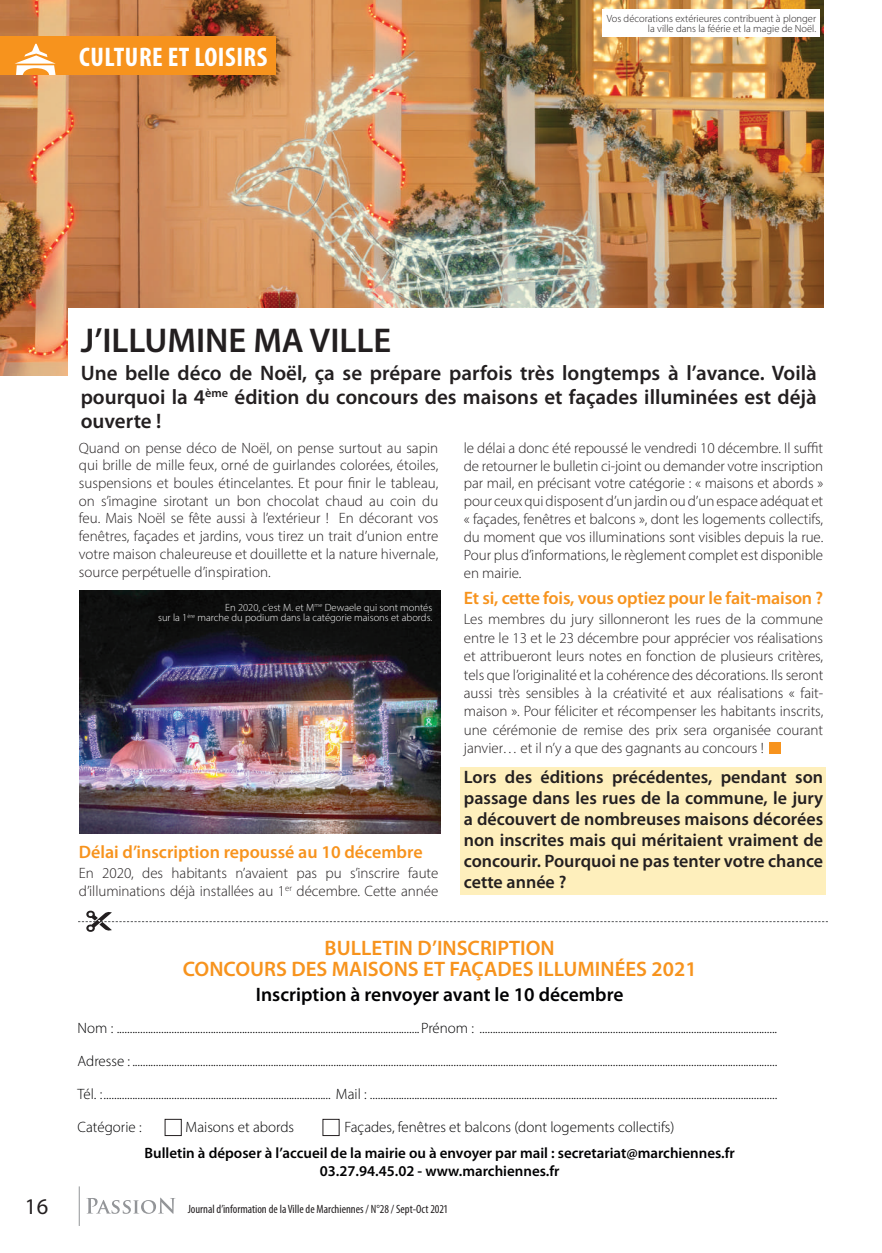
<style>
.page{position:relative;width:882px;height:1253px;background:#fff}
.page>*{position:absolute;margin:0;border:0;box-sizing:border-box;transform-origin:0 0}
.t1{font:600 34.5px "Myriad Pro";color:#231f20}
.t2{font:700 condensed 27px "Myriad Pro";letter-spacing:.02em;color:#fff}
.t3{font:22.5px "Myriad Pro";color:#231f20}
.t4{font:600 21px/24px "Myriad Pro";color:#231f20;text-align:justify}
.t5{font:600 21px/21px "Myriad Pro";color:#f7931d;text-align:center}
.t6{font:600 19.5px "Myriad Pro";color:#000002}
.t7{font:600 18px/21px "Myriad Pro";color:#231f20;text-align:justify}
.t8{font:600 18px "Myriad Pro";letter-spacing:-.01em;color:#f7931d}
.t9{font:300 15px/17.9px "Myriad Pro";letter-spacing:-.005em;color:#231f20;text-align:justify}
.t10{font:300 15px "Myriad Pro";color:#000002}
.t11{font:600 15px/18px "Myriad Pro";color:#000002;text-align:center}
.t12{font:condensed 12px "Myriad Pro";color:#231f20}
.t13{font:300 10.5px/10.5px "Myriad Pro";color:#fff;text-align:right}
.t14{font:300 10.5px/10.5px "Myriad Pro";color:#231f20;text-align:right}
</style>
<div class="page">
<svg style="left:86px;top:1197px;width:89px;height:17px"></svg>
<hr style="left:79px;top:1186px;width:1px;height:40px;background:#939598">
<img style="left:0;top:0;width:823px;height:375px">
<div style="left:68px;top:309px;width:761px;height:138px;background:#fff"></div>
<div style="left:0;top:37px;width:276px;height:38px;background:#f7931d"></div>
<svg style="left:15px;top:44px;width:41px;height:31px"></svg>
<img style="left:80px;top:591px;width:361px;height:242px">
<div style="left:460px;top:767px;width:365px;height:127px;background:#feefbc"></div>
<svg style="left:78px;top:910px;width:750px;height:22px"></svg>
<div style="left:165px;top:1119px;width:17px;height:17px;border:1px solid #231f20"></div>
<div style="left:322px;top:1119px;width:17px;height:17px;border:1px solid #231f20"></div>
<div style="left:602px;top:9px;width:218px;height:28px;background:#fff"></div>
<div style="left:769px;top:742px;width:11px;height:11px;background:#f7931d"></div>
<h2 class="t2" style="left:79px;top:40px;width:190px">CULTURE ET LOISIRS</h2>
<p class="t14" style="left:607px;top:13px;width:211px">Vos décorations extérieures contribuent à plonger la ville dans la féérie et la magie de Noël.</p>
<h1 class="t1" style="left:81px;top:318px;width:312px">J’ILLUMINE MA VILLE</h1>
<h3 class="t4" style="left:81px;top:361px;width:738px">Une belle déco de Noël, ça se prépare parfois très longtemps à l’avance. Voilà pourquoi la 4<sup>ème</sup> édition du concours des maisons et façades illuminées est déjà ouverte !</h3>
<p class="t9" style="left:79px;top:439px;width:361px">Quand on pense déco de Noël, on pense surtout au sapin qui brille de mille feux, orné de guirlandes colorées, étoiles, suspensions et boules étincelantes. Et pour finir le tableau, on s’imagine sirotant un bon chocolat chaud au coin du feu. Mais Noël se fête aussi à l’extérieur ! En décorant vos fenêtres, façades et jardins, vous tirez un trait d’union entre votre maison chaleureuse et douillette et la nature hivernale, source perpétuelle d’inspiration.</p>
<p class="t9" style="left:464px;top:439px;width:361px">le délai a donc été repoussé le vendredi 10 décembre. Il suffit de retourner le bulletin ci-joint ou demander votre inscription par mail, en précisant votre catégorie : « maisons et abords » pour ceux qui disposent d’un jardin ou d’un espace adéquat et « façades, fenêtres et balcons », dont les logements collectifs, du moment que vos illuminations sont visibles depuis la rue.<br>Pour plus d’informations, le règlement complet est disponible en mairie.</p>
<p class="t8" style="left:464px;top:586px;width:361px">Et si, cette fois, vous optiez pour le fait-maison ?</p>
<p class="t9" style="left:464px;top:610px;width:361px;line-height:18.5px">Les membres du jury sillonneront les rues de la commune entre le 13 et le 23 décembre pour apprécier vos réalisations et attribueront leurs notes en fonction de plusieurs critères, tels que l’originalité et la cohérence des décorations. Ils seront aussi très sensibles à la créativité et aux réalisations « fait&shy;maison ». Pour féliciter et récompenser les habitants inscrits, une cérémonie de remise des prix sera organisée courant janvier… et il n’y a que des gagnants au concours !</p>
<p class="t7" style="left:464px;top:766px;width:361px">Lors des éditions précédentes, pendant son passage dans les rues de la commune, le jury a découvert de nombreuses maisons décorées non inscrites mais qui méritaient vraiment de concourir. Pourquoi ne pas tenter votre chance cette année ?</p>
<p class="t13" style="left:158px;top:602px;width:276px">En 2020, c’est M. et M<sup>me</sup> Dewaele qui sont montés<br>sur la 1<sup>ère</sup> marche du podium dans la catégorie maisons et abords.</p>
<p class="t8" style="left:79px;top:840px;width:345px">Délai d’inscription repoussé au 10 décembre</p>
<p class="t9" style="left:79px;top:864px;width:361px">En 2020, des habitants n’avaient pas pu s’inscrire faute d’illuminations déjà installées au 1<sup>er</sup> décembre. Cette année</p>
<h3 class="t5" style="left:183px;top:937px;width:515px">BULLETIN D’INSCRIPTION<br>CONCOURS DES MAISONS ET FAÇADES ILLUMINÉES 2021</h3>
<h3 class="t6" style="left:256px;top:982px;width:369px">Inscription à renvoyer avant le 10 décembre</h3>
<p class="t10" style="left:78px;top:1019px;width:701px">Nom : ....................................................................................................................Prénom : ..................................................................................................................</p>
<p class="t10" style="left:78px;top:1052px;width:701px">Adresse : .......................................................................................................................................................................................................................................................</p>
<p class="t10" style="left:78px;top:1085px;width:701px">Tél. :....................................................................................... Mail : ............................................................................................................................................................</p>
<p class="t10" style="left:78px;top:1118px;width:66px">Catégorie :</p>
<p class="t10" style="left:186px;top:1118px;width:110px">Maisons et abords</p>
<p class="t10" style="left:345px;top:1118px;width:331px">Façades, fenêtres et balcons (dont logements collectifs)</p>
<p class="t11" style="left:144px;top:1144px;width:592px">Bulletin à déposer à l’accueil de la mairie ou à envoyer par mail : secretariat@marchiennes.fr<br>03.27.94.45.02 - www.marchiennes.fr</p>
<h3 class="t3" style="left:25px;top:1192px;width:25px">16</h3>
<p class="t12" style="left:188px;top:1202px;width:261px">Journal d’information de la Ville de Marchiennes / N°28 / Sept-Oct 2021</p>
</div>
